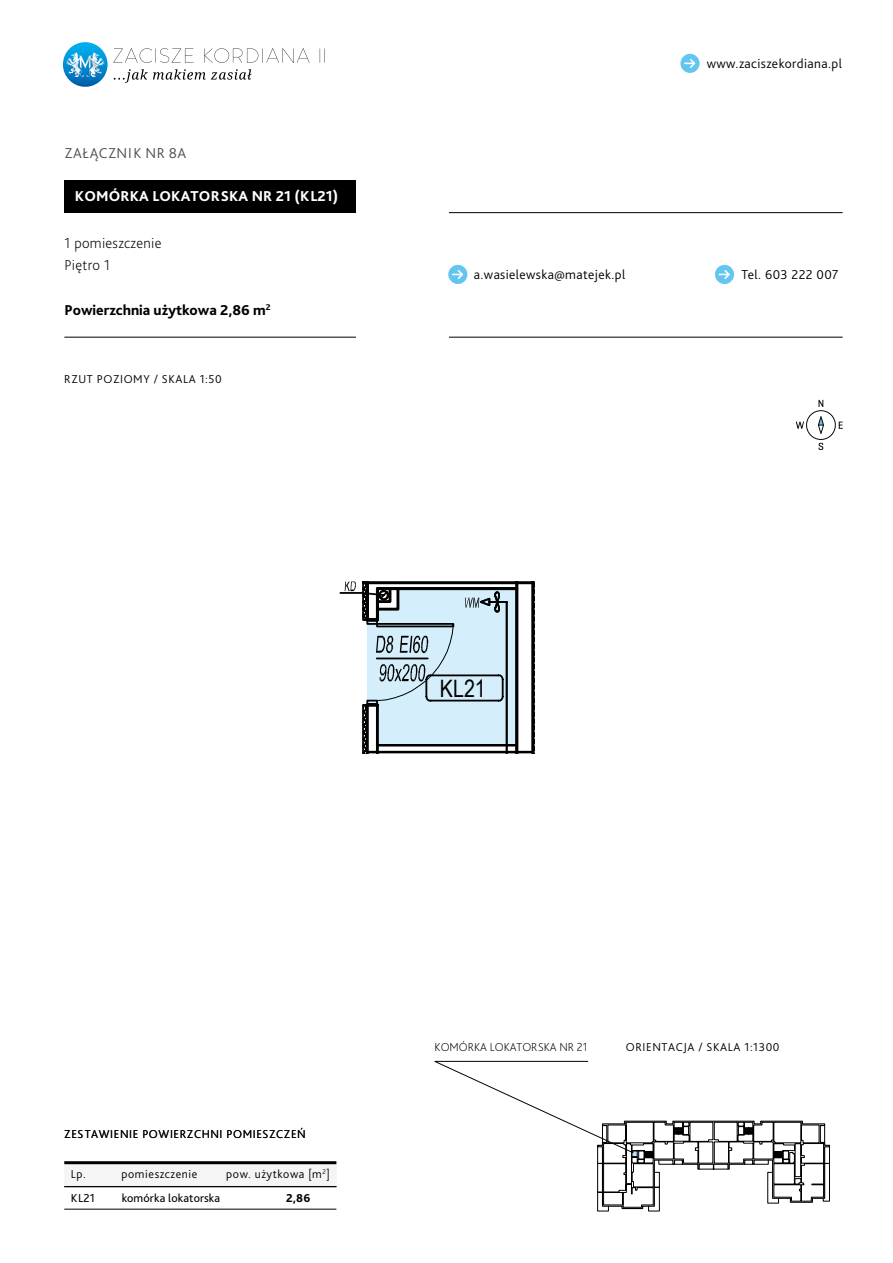
<style>
.page{position:relative;width:893px;height:1263px;background:#fff}
.page>*{position:absolute;margin:0;border:0;box-sizing:border-box;transform-origin:0 0}
.t1{font:24px "Arial Narrow";color:#000}
.t2{font:800 15px "Bliss Pro";letter-spacing:.01em;color:#fff}
.t3{font:800 15px "Bliss Pro";color:#000}
.t4{font:200 15px/22.5px "Bliss Pro";letter-spacing:.02em;color:#000}
.t5{font:300 15px "Bliss Pro";letter-spacing:.03em;color:#504f53}
.tekst_szary_objasnie{font:300 13.5px "Bliss Pro";letter-spacing:.03em;color:#000}
.t6{font:300 12px "Bliss Pro";letter-spacing:.05em;color:#000}
.t7{font:12px "Bliss Pro";letter-spacing:.01em;color:#000}
.t8{font:200 12px "Bliss Pro";color:#000}
.t9{font:800 12px "Bliss Pro";color:#000}
</style>
<div class="page">
<hr style="left:64px;top:337px;width:292px;height:1px;background:#000">
<div style="left:64px;top:180px;width:292px;height:32px;background:#000"></div>
<div style="left:64px;top:1164px;width:272px;height:23px;background:#f5f5f6"></div>
<hr style="left:64px;top:1209px;width:272px;height:1px;background:#000">
<hr style="left:64px;top:1186px;width:272px;height:1px;background:#000">
<hr style="left:64px;top:1161px;width:272px;height:3px;background:#000">
<svg style="left:339px;top:581px;width:196px;height:172px"></svg>
<hr style="left:363px;top:581px;width:172px;height:3px;background:#000">
<svg style="left:680px;top:54px;width:20px;height:19px"></svg>
<hr style="left:449px;top:337px;width:394px;height:1px;background:#000">
<hr style="left:449px;top:212px;width:394px;height:1px;background:#000">
<svg style="left:448px;top:265px;width:19px;height:19px"></svg>
<svg style="left:715px;top:265px;width:19px;height:19px"></svg>
<svg style="left:63px;top:42px;width:45px;height:45px"></svg>
<svg style="left:68px;top:52px;width:26px;height:13px"></svg>
<svg style="left:113px;top:48px;width:196px;height:15px"></svg>
<svg style="left:114px;top:69px;width:137px;height:14px"></svg>
<svg style="left:320px;top:48px;width:5px;height:15px"></svg>
<svg style="left:796px;top:400px;width:47px;height:50px"></svg>
<svg style="left:434px;top:1061px;width:397px;height:150px"></svg>
<p class="t5" style="left:65px;top:143px;width:123px">ZAŁĄCZNIK NR 8A</p>
<p class="t2" style="left:75px;top:187px;width:265px">KOMÓRKA LOKATORSKA NR 21 (KL21)</p>
<p class="t4" style="left:64px;top:231px;width:99px">1 pomieszczenie<br>Piętro 1</p>
<p class="t3" style="left:64px;top:301px;width:208px">Powierzchnia użytkowa 2,86 m<sup>2</sup></p>
<p class="t6" style="left:64px;top:371px;width:159px">RZUT POZIOMY / SKALA 1:50</p>
<p class="tekst_szary_objasnie" style="left:707px;top:55px;width:137px">www.zaciszekordiana.pl</p>
<p class="tekst_szary_objasnie" style="left:474px;top:266px;width:153px">a.wasielewska@matejek.pl</p>
<p class="tekst_szary_objasnie" style="left:741px;top:266px;width:99px">Tel. 603 222 007</p>
<h1 class="t1" style="left:440px;top:670px;width:47px">KL21</h1>
<p class="t6" style="left:64px;top:1126px;width:243px">ZESTAWIENIE POWIERZCHNI POMIESZCZEŃ</p>
<p class="t6" style="left:71px;top:1167px;width:17px">Lp.</p>
<p class="t6" style="left:122px;top:1167px;width:77px">pomieszczenie</p>
<p class="t6" style="left:226px;top:1167px;width:105px">pow. użytkowa [m<sup>2</sup>]</p>
<p class="t7" style="left:71px;top:1190px;width:26px">KL21</p>
<p class="t7" style="left:122px;top:1190px;width:100px">komórka lokatorska</p>
<p class="t9" style="left:286px;top:1190px;width:26px">2,86</p>
<p class="t8" style="left:435px;top:1039px;width:154px">KOMÓRKA LOKATORSKA NR 21</p>
<p class="t6" style="left:626px;top:1039px;width:155px">ORIENTACJA / SKALA 1:1300</p>
</div>
